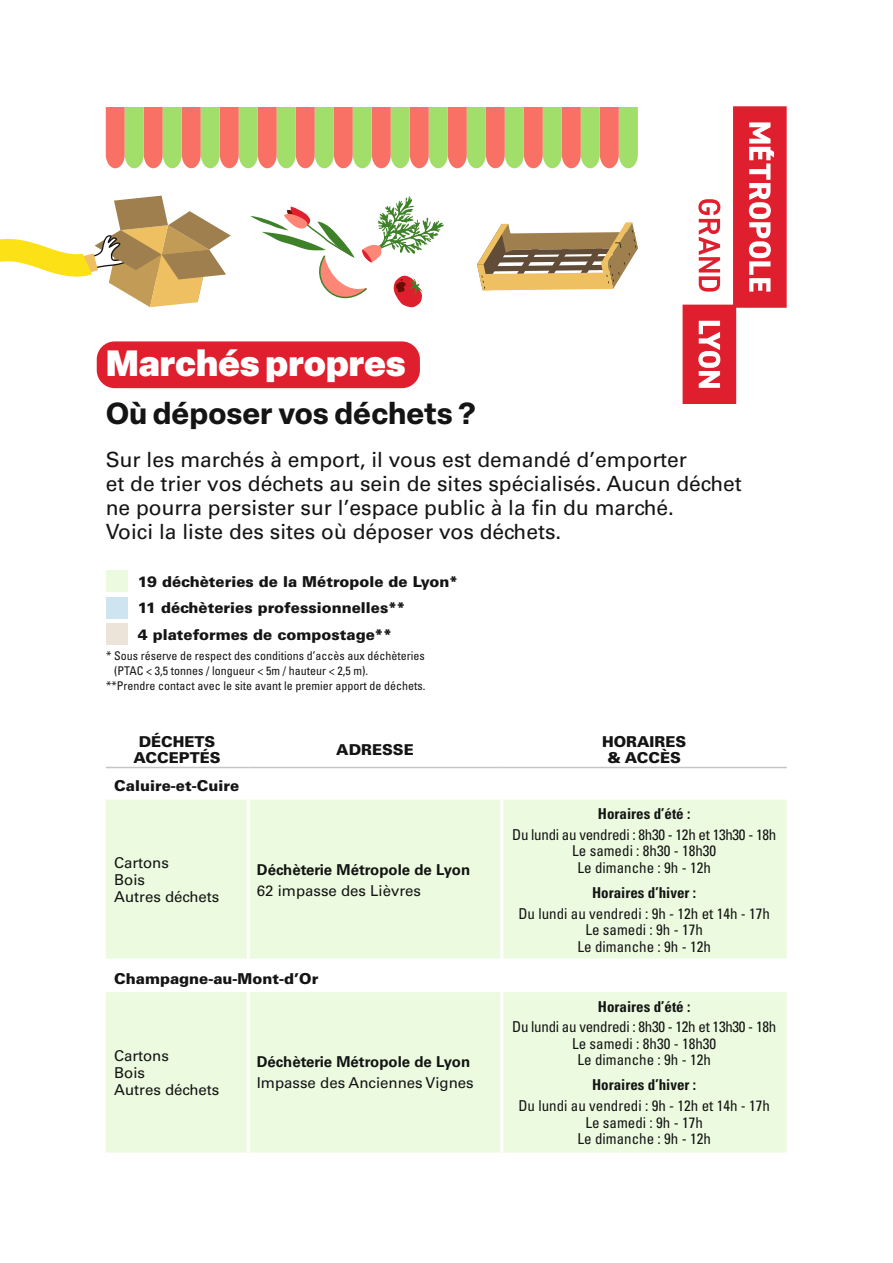
<style>
.page{position:relative;width:893px;height:1263px;background:#fff}
.page>*{position:absolute;margin:0;border:0;box-sizing:border-box;transform-origin:0 0}
.t1{font:900 36px "Elza";color:#fff}
.t2{font:700 30px "Elza";letter-spacing:.01em;color:#131413}
.t3{font:21px/24px "Univers LT Std";color:#131413}
.t4{font:900 15px/16.5px "Univers LT Std";color:#131413;text-align:center}
.t5{font:condensed 15px/16.5px "Univers LT Std";letter-spacing:-.02em;color:#131413;text-align:center}
.t6{font:condensed 15px/16.5px "Univers LT Std";color:#131413;text-align:center}
.t7{font:15px/17.1px "Univers LT Std";color:#131413}
.t8{font:700 condensed 15px "Univers LT Std";color:#131413}
.t9{font:700 15px "Univers LT Std";color:#131413}
.t10{font:condensed 12px "Univers LT Std";color:#131413}
</style>
<div class="page">
<div style="left:97px;top:341px;width:323px;height:47px;background:#e01f2e;border-radius:18px"></div>
<svg style="left:106px;top:107px;width:532px;height:61px"></svg>
<svg style="left:683px;top:106px;width:104px;height:298px"></svg>
<div style="left:106px;top:623px;width:22px;height:22px;background:#ece4d8"></div>
<div style="left:106px;top:597px;width:22px;height:21px;background:#cfe4f1"></div>
<div style="left:106px;top:571px;width:22px;height:21px;background:#ecfbe0"></div>
<svg style="left:106px;top:766px;width:680px;height:1px"></svg>
<svg style="left:106px;top:800px;width:681px;height:352px;fill:#ecfbe0"></svg>
<hr style="left:500px;top:800px;width:3px;height:158px;background:#fff">
<hr style="left:500px;top:992px;width:3px;height:160px;background:#fff">
<hr style="left:247px;top:800px;width:3px;height:158px;background:#fff">
<hr style="left:247px;top:992px;width:3px;height:160px;background:#fff">
<hr style="left:106px;top:958px;width:142px;height:3px;background:#fff">
<hr style="left:248px;top:958px;width:254px;height:3px;background:#fff">
<hr style="left:502px;top:958px;width:285px;height:3px;background:#fff">
<hr style="left:106px;top:767px;width:142px;height:1px;background:#c4c5c5">
<hr style="left:248px;top:767px;width:254px;height:1px;background:#c4c5c5">
<hr style="left:502px;top:767px;width:285px;height:1px;background:#c4c5c5">
<svg style="left:0;top:196px;width:231px;height:111px"></svg>
<svg style="left:477px;top:222px;width:161px;height:68px"></svg>
<svg style="left:250px;top:196px;width:194px;height:111px"></svg>
<h1 class="t1" style="left:106px;top:336px;width:301px">Marchés propres</h1>
<h2 class="t2" style="left:106px;top:392px;width:371px">Où déposer vos déchets ?</h2>
<p class="t3" style="left:106px;top:448px;width:638px">Sur les marchés à emport, il vous est demandé d’emporter<br>et de trier vos déchets au sein de sites spécialisés. Aucun déchet ne pourra persister sur l’espace public à la fin du marché.<br>Voici la liste des sites où déposer vos déchets.</p>
<p class="t4" style="left:138px;top:573px;width:322px">19 déchèteries de la Métropole de Lyon*</p>
<p class="t4" style="left:138px;top:599px;width:269px">11 déchèteries professionnelles**</p>
<p class="t4" style="left:138px;top:626px;width:255px">4 plateformes de compostage**</p>
<p class="t10" style="left:106px;top:648px;width:320px">* Sous réserve de respect des conditions d’accès aux déchèteries</p>
<p class="t10" style="left:114px;top:663px;width:255px">(PTAC &lt; 3,5 tonnes / longueur &lt; 5m / hauteur &lt; 2,5 m).</p>
<p class="t10" style="left:106px;top:678px;width:321px">**Prendre contact avec le site avant le premier apport de déchets.</p>
<p class="t4" style="left:134px;top:733px;width:88px">DÉCHETS<br>ACCEPTÉS</p>
<p class="t4" style="left:336px;top:741px;width:79px">ADRESSE</p>
<p class="t4" style="left:602px;top:733px;width:86px">HORAIRES &amp; ACCÈS</p>
<p class="t4" style="left:114px;top:777px;width:126px">Caluire-et-Cuire</p>
<p class="t7" style="left:114px;top:854px;width:107px">Cartons<br>Bois<br>Autres déchets</p>
<p class="t9" style="left:257px;top:861px;width:215px">Déchèterie Métropole de Lyon</p>
<p class="t7" style="left:257px;top:882px;width:166px">62 impasse des Lièvres</p>
<p class="t4" style="left:114px;top:970px;width:206px">Champagne-au-Mont-d’Or</p>
<p class="t7" style="left:114px;top:1047px;width:107px">Cartons<br>Bois<br>Autres déchets</p>
<p class="t9" style="left:257px;top:1053px;width:215px">Déchèterie Métropole de Lyon</p>
<p class="t7" style="left:257px;top:1074px;width:218px">Impasse des Anciennes Vignes</p>
<p class="t8" style="left:598px;top:804px;width:94px">Horaires d’été :</p>
<p class="t5" style="left:512px;top:826px;width:266px">Du lundi au vendredi : 8h30 - 12h et 13h30 - 18h<br>Le samedi : 8h30 - 18h30<br>Le dimanche : 9h - 12h</p>
<p class="t8" style="left:592px;top:883px;width:106px">Horaires d’hiver :</p>
<p class="t6" style="left:518px;top:905px;width:253px">Du lundi au vendredi : 9h - 12h et 14h - 17h<br>Le samedi : 9h - 17h<br>Le dimanche : 9h - 12h</p>
<p class="t8" style="left:598px;top:997px;width:94px">Horaires d’été :</p>
<p class="t5" style="left:512px;top:1018px;width:266px">Du lundi au vendredi : 8h30 - 12h et 13h30 - 18h<br>Le samedi : 8h30 - 18h30<br>Le dimanche : 9h - 12h</p>
<p class="t8" style="left:592px;top:1076px;width:106px">Horaires d’hiver :</p>
<p class="t6" style="left:518px;top:1097px;width:253px">Du lundi au vendredi : 9h - 12h et 14h - 17h<br>Le samedi : 9h - 17h<br>Le dimanche : 9h - 12h</p>
</div>
